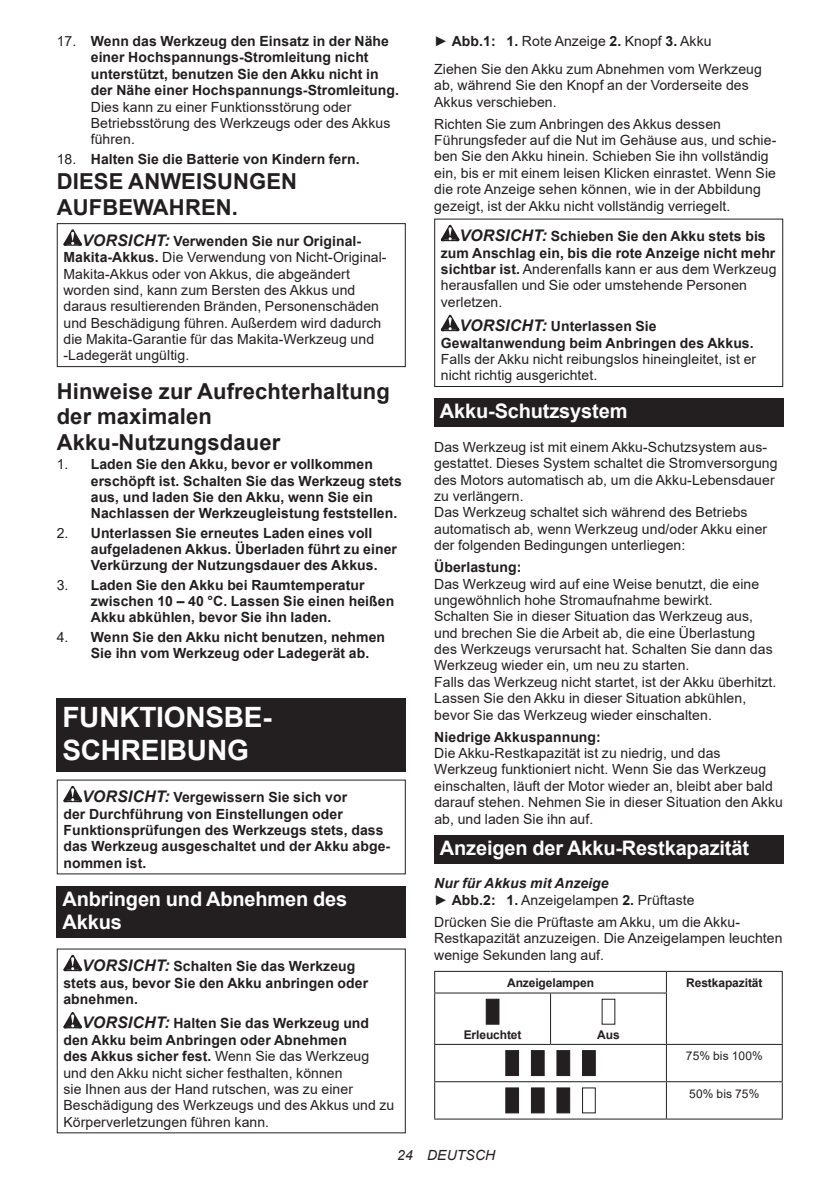
<style>
.page{position:relative;width:840px;height:1191px;background:#fff}
.page>*{position:absolute;margin:0;border:0;box-sizing:border-box;transform-origin:0 0}
.t1{font:700 28px/32.8px "Arial";letter-spacing:-.01em;color:#fff}
.t2{font:700 22px/25.8px "Arial";letter-spacing:.005em;color:#231f20}
.t3{font:700 20px/23.4px "Arial";letter-spacing:-.01em;color:#fff}
.t4{font:14px/16.4px "Arial";letter-spacing:.005em;color:#231f20}
.t5{font:700 14px/16.4px "Arial";letter-spacing:.005em;color:#231f20}
.t6{font:italic 14px "Arial";letter-spacing:.005em;color:#231f20}
.t7{font:700 12px "Arial";letter-spacing:-.01em;color:#231f20}
.t8{font:12px "Arial";letter-spacing:.005em;color:#231f20}
.s1{font-weight:400}
.s2{font-weight:700;font-style:italic;font-size:16px}
.s3{font-weight:700}
.s4{font-style:italic;font-size:16px}
.s5{font-weight:700;font-style:italic}
</style>
<div class="page">
<svg style="left:63px;top:229px;width:19px;height:17px"></svg>
<div style="left:57px;top:223px;width:348px;height:144px;border:1px solid #231f20"></div>
<div style="left:57px;top:697px;width:348px;height:74px;background:#231f20"></div>
<svg style="left:63px;top:786px;width:19px;height:16px"></svg>
<div style="left:57px;top:885px;width:348px;height:52px;background:#231f20"></div>
<svg style="left:63px;top:954px;width:19px;height:17px"></svg>
<svg style="left:63px;top:1012px;width:19px;height:16px"></svg>
<svg style="left:440px;top:225px;width:19px;height:16px"></svg>
<svg style="left:440px;top:315px;width:19px;height:16px"></svg>
<div style="left:434px;top:219px;width:348px;height:168px;border:1px solid #231f20"></div>
<div style="left:434px;top:398px;width:348px;height:29px;background:#231f20"></div>
<div style="left:434px;top:835px;width:348px;height:28px;background:#231f20"></div>
<hr style="left:434px;top:971px;width:116px;height:1px;background:#231f20">
<svg style="left:434px;top:972px;width:1px;height:20px"></svg>
<hr style="left:550px;top:971px;width:116px;height:1px;background:#231f20">
<hr style="left:666px;top:971px;width:116px;height:1px;background:#231f20">
<svg style="left:665px;top:972px;width:1px;height:20px"></svg>
<svg style="left:781px;top:972px;width:1px;height:21px"></svg>
<hr style="left:434px;top:992px;width:116px;height:1px;background:#231f20">
<hr style="left:434px;top:993px;width:1px;height:51px;background:#231f20">
<hr style="left:550px;top:992px;width:116px;height:1px;background:#231f20">
<hr style="left:549px;top:993px;width:1px;height:51px;background:#231f20">
<hr style="left:665px;top:993px;width:1px;height:51px;background:#231f20">
<hr style="left:781px;top:993px;width:1px;height:51px;background:#231f20">
<hr style="left:434px;top:1044px;width:116px;height:1px;background:#231f20">
<hr style="left:434px;top:1045px;width:1px;height:36px;background:#231f20">
<hr style="left:550px;top:1044px;width:116px;height:1px;background:#231f20">
<hr style="left:666px;top:1044px;width:116px;height:1px;background:#231f20">
<hr style="left:665px;top:1045px;width:1px;height:36px;background:#231f20">
<hr style="left:781px;top:1045px;width:1px;height:36px;background:#231f20">
<hr style="left:434px;top:1081px;width:116px;height:1px;background:#231f20">
<hr style="left:434px;top:1082px;width:1px;height:36px;background:#231f20">
<hr style="left:550px;top:1081px;width:116px;height:1px;background:#231f20">
<hr style="left:666px;top:1081px;width:116px;height:1px;background:#231f20">
<hr style="left:665px;top:1082px;width:1px;height:36px;background:#231f20">
<hr style="left:781px;top:1082px;width:1px;height:36px;background:#231f20">
<hr style="left:434px;top:1118px;width:116px;height:1px;background:#231f20">
<hr style="left:550px;top:1118px;width:116px;height:1px;background:#231f20">
<hr style="left:666px;top:1118px;width:116px;height:1px;background:#231f20">
<svg style="left:485px;top:998px;width:14px;height:26px"></svg>
<svg style="left:601px;top:998px;width:14px;height:26px"></svg>
<svg style="left:505px;top:1050px;width:14px;height:26px"></svg>
<svg style="left:530px;top:1050px;width:15px;height:26px"></svg>
<svg style="left:556px;top:1050px;width:14px;height:26px"></svg>
<svg style="left:582px;top:1050px;width:13px;height:26px"></svg>
<svg style="left:505px;top:1087px;width:14px;height:26px"></svg>
<svg style="left:530px;top:1087px;width:15px;height:26px"></svg>
<svg style="left:556px;top:1087px;width:39px;height:26px"></svg>
<p class="t5" style="left:91px;top:33px;width:309px;text-indent:-34px"><span class="s1">17.</span> Wenn das Werkzeug den Einsatz in der Nähe einer Hochspannungs-Stromleitung nicht unterstützt, benutzen Sie den Akku nicht in der Nähe einer Hochspannungs-Stromleitung.</p>
<p class="t4" style="left:91px;top:98px;width:301px">Dies kann zu einer Funktionsstörung oder<br>Betriebsstörung des Werkzeugs oder des Akkus führen.</p>
<p class="t5" style="left:57px;top:151px;width:304px"><span class="s1">18.</span> Halten Sie die Batterie von Kindern fern.</p>
<h2 class="t2" style="left:57px;top:169px;width:242px">DIESE ANWEISUNGEN<br>AUFBEWAHREN.</h2>
<p class="t4" style="left:63px;top:232px;width:324px;text-indent:19px"><span class="s2">VORSICHT:</span> <span class="s3">Verwenden Sie nur Original-Makita-Akkus.</span> Die Verwendung von Nicht-Original-Makita-Akkus oder von Akkus, die abgeändert worden sind, kann zum Bersten des Akkus und daraus resultierenden Bränden, Personenschäden und Beschädigung führen. Außerdem wird dadurch die Makita-Garantie für das Makita-Werkzeug und -Ladegerät ungültig.</p>
<h2 class="t2" style="left:57px;top:378px;width:334px">Hinweise zur Aufrechterhaltung der maximalen<br>Akku-Nutzungsdauer</h2>
<p class="t5" style="left:91px;top:456px;width:312px;text-indent:-34px"><span class="s1">1.</span> Laden Sie den Akku, bevor er vollkommen erschöpft ist. Schalten Sie das Werkzeug stets aus, und laden Sie den Akku, wenn Sie ein Nachlassen der Werkzeugleistung feststellen.</p>
<p class="t5" style="left:91px;top:524px;width:307px;text-indent:-34px"><span class="s1">2.</span> Unterlassen Sie erneutes Laden eines voll aufgeladenen Akkus. Überladen führt zu einer<br>Verkürzung der Nutzungsdauer des Akkus.</p>
<p class="t5" style="left:91px;top:576px;width:305px;text-indent:-34px"><span class="s1">3.</span> Laden Sie den Akku bei Raumtemperatur zwischen 10 – 40 °C. Lassen Sie einen heißen<br>Akku abkühlen, bevor Sie ihn laden.</p>
<p class="t5" style="left:91px;top:628px;width:296px;text-indent:-34px"><span class="s1">4.</span> Wenn Sie den Akku nicht benutzen, nehmen<br>Sie ihn vom Werkzeug oder Ladegerät ab.</p>
<h1 class="t1" style="left:62px;top:701px;width:211px">FUNKTIONSBE-<br>SCHREIBUNG</h1>
<p class="t5" style="left:63px;top:789px;width:328px;text-indent:19px"><span class="s4">VORSICHT:</span> Vergewissern Sie sich vor<br>der Durchführung von Einstellungen oder Funktionsprüfungen des Werkzeugs stets, dass das Werkzeug ausgeschaltet und der Akku abge&shy;nommen ist.</p>
<h3 class="t3" style="left:62px;top:887px;width:286px">Anbringen und Abnehmen des<br>Akkus</h3>
<p class="t5" style="left:63px;top:958px;width:306px;text-indent:19px"><span class="s4">VORSICHT:</span> Schalten Sie das Werkzeug stets aus, bevor Sie den Akku anbringen oder abnehmen.</p>
<p class="t4" style="left:63px;top:1015px;width:332px;text-indent:19px"><span class="s2">VORSICHT:</span> <span class="s3">Halten Sie das Werkzeug und den Akku beim Anbringen oder Abnehmen<br>des Akkus sicher fest.</span> Wenn Sie das Werkzeug und den Akku nicht sicher festhalten, können<br>sie Ihnen aus der Hand rutschen, was zu einer Beschädigung des Werkzeugs und des Akkus und zu Körperverletzungen führen kann.</p>
<p class="t4" style="left:434px;top:27px;width:329px;line-height:27.8px">► <span class="s3">Abb.1: 1.</span> Rote Anzeige <span class="s3">2.</span> Knopf <span class="s3">3.</span> Akku<br>Ziehen Sie den Akku zum Abnehmen vom Werkzeug</p>
<p class="t4" style="left:434px;top:77px;width:316px">ab, während Sie den Knopf an der Vorderseite des<br>Akkus verschieben.</p>
<p class="t4" style="left:434px;top:115px;width:343px">Richten Sie zum Anbringen des Akkus dessen Führungsfeder auf die Nut im Gehäuse aus, und schie&shy;ben Sie den Akku hinein. Schieben Sie ihn vollständig ein, bis er mit einem leisen Klicken einrastet. Wenn Sie die rote Anzeige sehen können, wie in der Abbildung gezeigt, ist der Akku nicht vollständig verriegelt.</p>
<p class="t4" style="left:440px;top:228px;width:337px;text-indent:19px"><span class="s2">VORSICHT:</span> <span class="s3">Schieben Sie den Akku stets bis zum Anschlag ein, bis die rote Anzeige nicht mehr sichtbar ist.</span> Anderenfalls kann er aus dem Werkzeug herausfallen und Sie oder umstehende Personen verletzen.</p>
<p class="t5" style="left:440px;top:318px;width:314px;text-indent:19px"><span class="s4">VORSICHT:</span> Unterlassen Sie<br>Gewaltanwendung beim Anbringen des Akkus.</p>
<p class="t4" style="left:440px;top:351px;width:317px">Falls der Akku nicht reibungslos hineingleitet, ist er nicht richtig ausgerichtet.</p>
<h3 class="t3" style="left:439px;top:400px;width:189px">Akku-Schutzsystem</h3>
<p class="t4" style="left:434px;top:438px;width:344px">Das Werkzeug ist mit einem Akku-Schutzsystem aus&shy;gestattet. Dieses System schaltet die Stromversorgung des Motors automatisch ab, um die Akku-Lebensdauer zu verlängern.<br>Das Werkzeug schaltet sich während des Betriebs automatisch ab, wenn Werkzeug und/oder Akku einer der folgenden Bedingungen unterliegen:</p>
<p class="t5" style="left:434px;top:559px;width:89px">Überlastung:</p>
<p class="t4" style="left:434px;top:575px;width:343px">Das Werkzeug wird auf eine Weise benutzt, die eine ungewöhnlich hohe Stromaufnahme bewirkt.<br>Schalten Sie in dieser Situation das Werkzeug aus, und brechen Sie die Arbeit ab, die eine Überlastung des Werkzeugs verursacht hat. Schalten Sie dann das Werkzeug wieder ein, um neu zu starten.<br>Falls das Werkzeug nicht startet, ist der Akku überhitzt.<br>Lassen Sie den Akku in dieser Situation abkühlen, bevor Sie das Werkzeug wieder einschalten.</p>
<p class="t5" style="left:434px;top:728px;width:168px">Niedrige Akkuspannung:</p>
<p class="t4" style="left:434px;top:745px;width:350px">Die Akku-Restkapazität ist zu niedrig, und das Werkzeug funktioniert nicht. Wenn Sie das Werkzeug einschalten, läuft der Motor wieder an, bleibt aber bald darauf stehen. Nehmen Sie in dieser Situation den Akku ab, und laden Sie ihn auf.</p>
<h3 class="t3" style="left:439px;top:836px;width:310px">Anzeigen der Akku-Restkapazität</h3>
<p class="t4" style="left:434px;top:875px;width:262px"><span class="s5">Nur für Akkus mit Anzeige<br></span>► <span class="s3">Abb.2: 1.</span> Anzeigelampen <span class="s3">2.</span> Prüftaste</p>
<p class="t4" style="left:434px;top:913px;width:350px">Drücken Sie die Prüftaste am Akku, um die Akku-<br>Restkapazität anzuzeigen. Die Anzeigelampen leuchten wenige Sekunden lang auf.</p>
<p class="t7" style="left:507px;top:974px;width:88px">Anzeigelampen</p>
<p class="t7" style="left:685px;top:974px;width:78px">Restkapazität</p>
<p class="t7" style="left:463px;top:1026px;width:59px">Erleuchtet</p>
<p class="t7" style="left:597px;top:1026px;width:24px">Aus</p>
<p class="t8" style="left:685px;top:1048px;width:78px">75% bis 100%</p>
<p class="t8" style="left:689px;top:1085px;width:72px">50% bis 75%</p>
<p class="t6" style="left:397px;top:1146px;width:99px">24 DEUTSCH</p>
</div>
